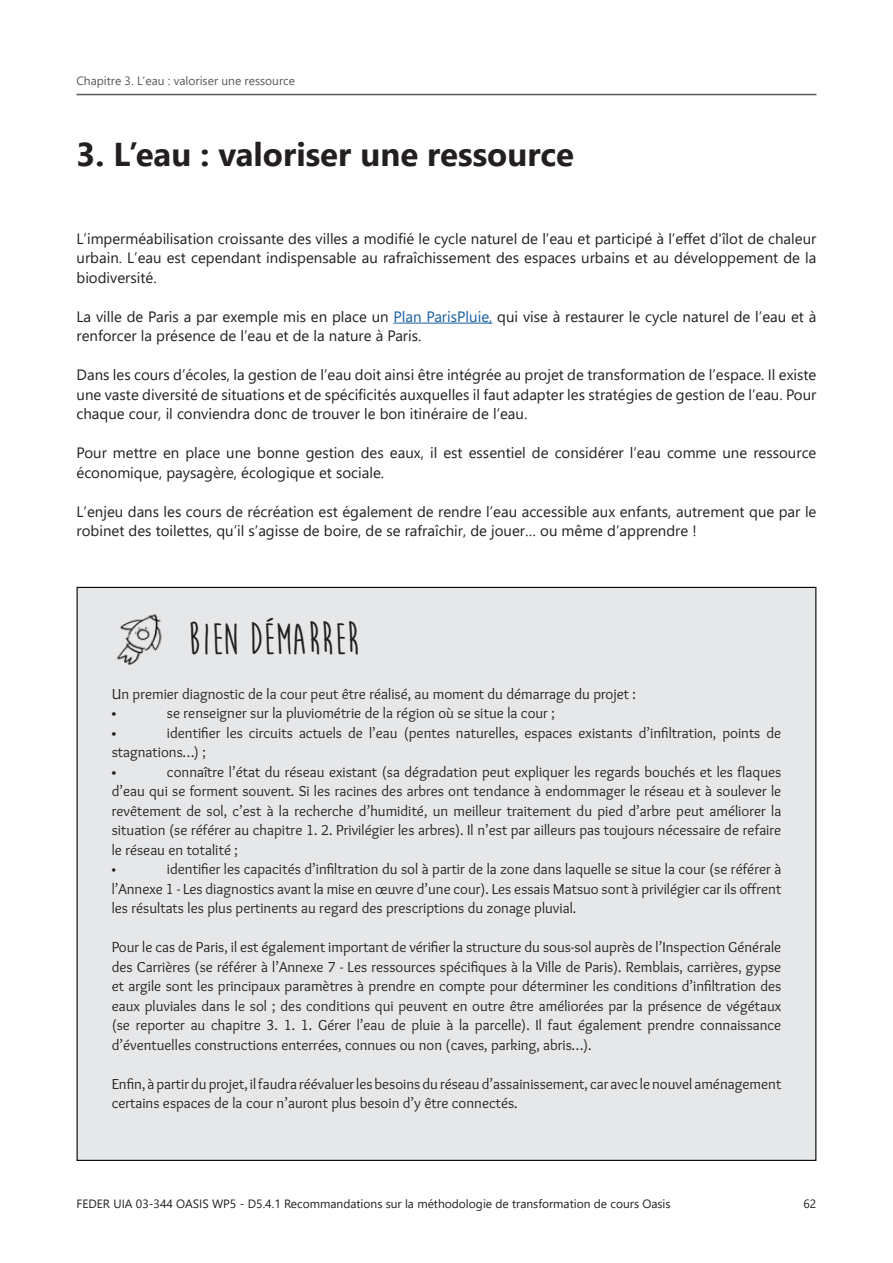
<style>
.page{position:relative;width:893px;height:1263px;background:#fff}
.page>*{position:absolute;margin:0;border:0;box-sizing:border-box;transform-origin:0 0}
.Titre_encadré{font:700 45px "Moon Flower";color:#231f20}
.t1{font:700 33px "Segoe UI";color:#231f20}
.corps_de_texte{font:15px/19.5px "Overlock";color:#231f20;text-align:justify}
.t2{font:15px/19.5px "Segoe UI";color:#231f20}
.t3{font:700 15px "Overlock";color:#231f20}
.t4{font:12px "Segoe UI";color:#231f20}
.t5{font:12px "Segoe UI";color:#57585a}
.s1{color:#175d9e}
</style>
<div class="page">
<hr style="left:77px;top:94px;width:739px;height:1px;background:#57585a">
<hr style="left:393px;top:323px;width:99px;height:1px;background:#175d9e">
<div style="left:77px;top:587px;width:739px;height:573px;background:#e6e7e9"></div>
<img style="left:117px;top:614px;width:45px;height:51px">
<p class="t5" style="left:77px;top:70px;width:220px">Chapitre 3. L’eau : valoriser une ressource</p>
<p class="t1" style="left:77px;top:123px;width:499px">3. L’eau : valoriser une ressource</p>
<p class="t2" style="left:77px;top:227px;width:741px;text-align:justify">L’imperméabilisation croissante des villes a modifié le cycle naturel de l’eau et participé à l’effet d'îlot de chaleur urbain. L’eau est cependant indispensable au rafraîchissement des espaces urbains et au développement de la biodiversité.</p>
<p class="t2" style="left:77px;top:305px;width:741px">La ville de Paris a par exemple mis en place un <span class="s1">Plan ParisPluie,</span> qui vise à restaurer le cycle naturel de l’eau et à renforcer la présence de l’eau et de la nature à Paris.</p>
<p class="t2" style="left:77px;top:364px;width:741px;text-align:justify">Dans les cours d’écoles, la gestion de l’eau doit ainsi être intégrée au projet de transformation de l’espace. Il existe une vaste diversité de situations et de spécificités auxquelles il faut adapter les stratégies de gestion de l’eau. Pour chaque cour, il conviendra donc de trouver le bon itinéraire de l’eau.</p>
<p class="t2" style="left:77px;top:442px;width:741px">Pour mettre en place une bonne gestion des eaux, il est essentiel de considérer l’eau comme une ressource économique, paysagère, écologique et sociale.</p>
<p class="t2" style="left:77px;top:500px;width:741px">L’enjeu dans les cours de récréation est également de rendre l’eau accessible aux enfants, autrement que par le robinet des toilettes, qu’il s’agisse de boire, de se rafraîchir, de jouer… ou même d’apprendre !</p>
<p class="Titre_encadré" style="left:188px;top:615px;width:173px">BIEN DÉMARRER</p>
<p class="corps_de_texte" style="left:112px;top:684px;width:526px">Un premier diagnostic de la cour peut être réalisé, au moment du démarrage du projet :</p>
<p class="t3" style="left:112px;top:704px;width:6px">•</p>
<p class="corps_de_texte" style="left:167px;top:703px;width:390px">se renseigner sur la pluviométrie de la région où se situe la cour ;</p>
<p class="t3" style="left:112px;top:724px;width:6px">•</p>
<p class="corps_de_texte" style="left:112px;top:723px;width:671px;text-indent:55px">identifier les circuits actuels de l’eau (pentes naturelles, espaces existants d’infiltration, points de stagnations…) ;</p>
<p class="t3" style="left:112px;top:763px;width:6px">•</p>
<p class="corps_de_texte" style="left:112px;top:762px;width:671px;text-indent:55px">connaître l’état du réseau existant (sa dégradation peut expliquer les regards bouchés et les flaques d’eau qui se forment souvent. Si les racines des arbres ont tendance à endommager le réseau et à soulever le revêtement de sol, c’est à la recherche d’humidité, un meilleur traitement du pied d’arbre peut améliorer la situation (se référer au chapitre 1. 2. Privilégier les arbres). Il n’est par ailleurs pas toujours nécessaire de refaire le réseau en totalité ;</p>
<p class="corps_de_texte" style="left:112px;top:859px;width:6px">•</p>
<p class="corps_de_texte" style="left:112px;top:859px;width:671px;text-indent:55px">identifier les capacités d’infiltration du sol à partir de la zone dans laquelle se situe la cour (se référer à l’Annexe 1 - Les diagnostics avant la mise en œuvre d’une cour). Les essais Matsuo sont à privilégier car ils offrent les résultats les plus pertinents au regard des prescriptions du zonage pluvial.</p>
<p class="corps_de_texte" style="left:112px;top:937px;width:671px">Pour le cas de Paris, il est également important de vérifier la structure du sous-sol auprès de l’Inspection Générale des Carrières (se référer à l’Annexe 7 - Les ressources spécifiques à la Ville de Paris). Remblais, carrières, gypse et argile sont les principaux paramètres à prendre en compte pour déterminer les conditions d’infiltration des eaux pluviales dans le sol ; des conditions qui peuvent en outre être améliorées par la présence de végétaux (se reporter au chapitre 3. 1. 1. Gérer l’eau de pluie à la parcelle). Il faut également prendre connaissance d’éventuelles constructions enterrées, connues ou non (caves, parking, abris…).</p>
<p class="corps_de_texte" style="left:112px;top:1074px;width:671px">Enfin, à partir du projet, il faudra réévaluer les besoins du réseau d’assainissement, car avec le nouvel aménagement certains espaces de la cour n’auront plus besoin d’y être connectés.</p>
<p class="t4" style="left:77px;top:1192px;width:596px">FEDER UIA 03-344 OASIS WP5 - D5.4.1 Recommandations sur la méthodologie de transformation de cours Oasis</p>
<p class="t4" style="left:803px;top:1192px;width:14px">62</p>
</div>
